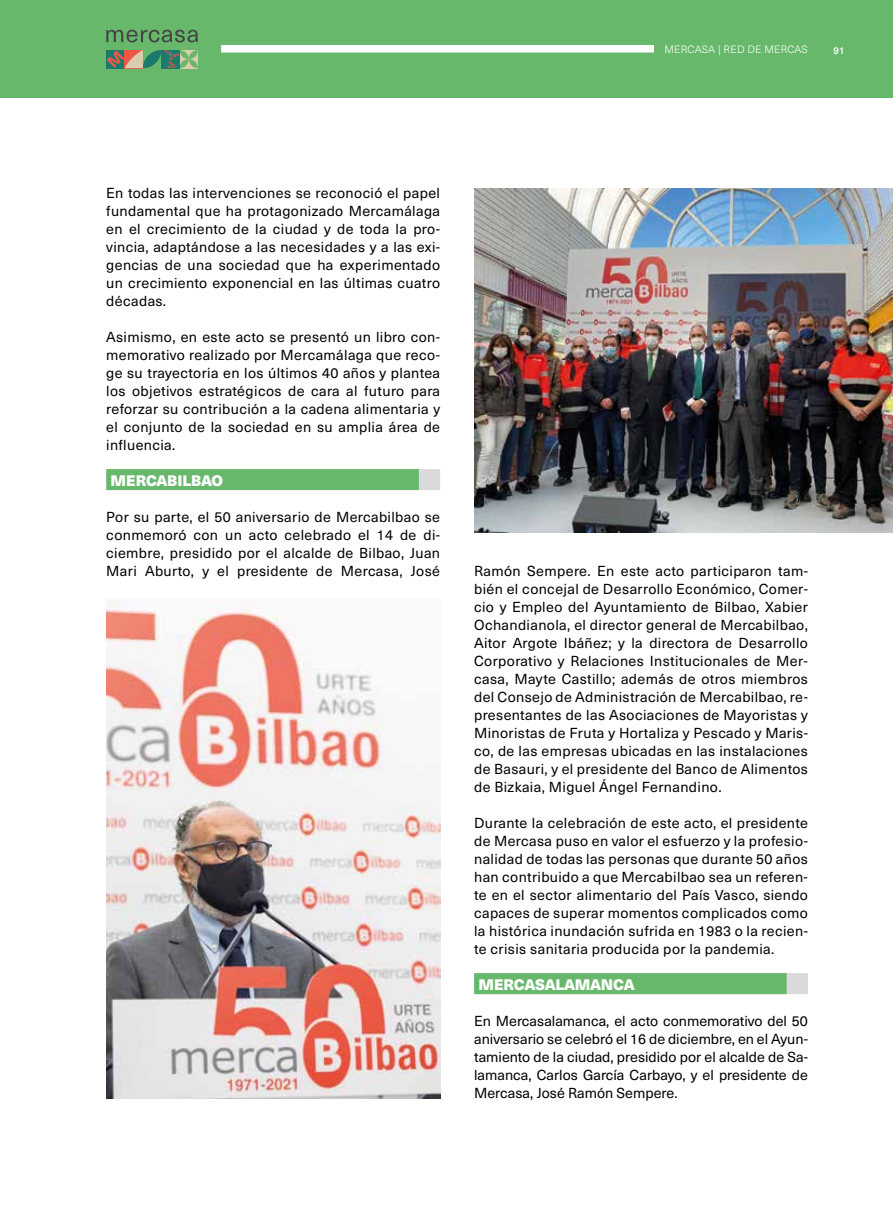
<style>
.page{position:relative;width:893px;height:1212px;background:#fff}
.page>*{position:absolute;margin:0;border:0;box-sizing:border-box;transform-origin:0 0}
.t1{font:900 15px "Neue Haas Unica";letter-spacing:-.02em;color:#fff}
.t2{font:14.25px/18px "Neue Haas Unica";letter-spacing:.025em;color:#000;text-align:justify}
.t3{font:300 10.5px "Neue Haas Unica";letter-spacing:.02em;color:#fff}
.t4{font:500 9.75px "Neue Haas Unica";color:#fff}
</style>
<div class="page">
<div style="left:0;top:0;width:893px;height:98px;background:#67b86b"></div>
<div style="left:221px;top:45px;width:433px;height:8px;background:#fff"></div>
<svg style="left:106px;top:30px;width:92px;height:12px"></svg>
<div style="left:106px;top:50px;width:19px;height:18px;background:#1b7a6d"></div>
<svg style="left:107px;top:50px;width:91px;height:18px"></svg>
<div style="left:106px;top:469px;width:334px;height:21px;background:#dadada"></div>
<div style="left:106px;top:469px;width:313px;height:21px;background:#67b86b"></div>
<div style="left:474px;top:973px;width:334px;height:21px;background:#dadada"></div>
<div style="left:474px;top:973px;width:313px;height:21px;background:#67b86b"></div>
<img style="left:106px;top:600px;width:334px;height:498px">
<img style="left:474px;top:188px;width:419px;height:345px">
<p class="t3" style="left:664px;top:41px;width:145px">MERCASA | RED DE MERCAS</p>
<p class="t4" style="left:833px;top:43px;width:13px">91</p>
<p class="t2" style="left:106px;top:183px;width:335px">En todas las intervenciones se reconoció el papel fundamental que ha protagonizado Mercamálaga en el crecimiento de la ciudad y de toda la pro&shy;vincia, adaptándose a las necesidades y a las exi&shy;gencias de una sociedad que ha experimentado un crecimiento exponencial en las últimas cuatro décadas.</p>
<p class="t2" style="left:106px;top:327px;width:335px">Asimismo, en este acto se presentó un libro con&shy;memorativo realizado por Mercamálaga que reco&shy;ge su trayectoria en los últimos 40 años y plantea los objetivos estratégicos de cara al futuro para reforzar su contribución a la cadena alimentaria y el conjunto de la sociedad en su amplia área de influencia.</p>
<p class="t1" style="left:111px;top:469px;width:114px">MERCABILBAO</p>
<p class="t2" style="left:106px;top:507px;width:335px">Por su parte, el 50 aniversario de Mercabilbao se conmemoró con un acto celebrado el 14 de di&shy;ciembre, presidido por el alcalde de Bilbao, Juan Mari Aburto, y el presidente de Mercasa, José</p>
<p class="t2" style="left:474px;top:561px;width:335px">Ramón Sempere. En este acto participaron tam&shy;bién el concejal de Desarrollo Económico, Comer&shy;cio y Empleo del Ayuntamiento de Bilbao, Xabier Ochandianola, el director general de Mercabilbao, Aitor Argote Ibáñez; y la directora de Desarrollo Corporativo y Relaciones Institucionales de Mer&shy;casa, Mayte Castillo; además de otros miembros del Consejo de Administración de Mercabilbao, re&shy;presentantes de las Asociaciones de Mayoristas y Minoristas de Fruta y Hortaliza y Pescado y Maris&shy;co, de las empresas ubicadas en las instalaciones de Basauri, y el presidente del Banco de Alimentos de Bizkaia, Miguel Ángel Fernandino.</p>
<p class="t2" style="left:474px;top:813px;width:335px">Durante la celebración de este acto, el presidente de Mercasa puso en valor el esfuerzo y la profesio&shy;nalidad de todas las personas que durante 50 años han contribuido a que Mercabilbao sea un referen&shy;te en el sector alimentario del País Vasco, siendo capaces de superar momentos complicados como la histórica inundación sufrida en 1983 o la recien&shy;te crisis sanitaria producida por la pandemia.</p>
<p class="t1" style="left:478px;top:973px;width:158px">MERCASALAMANCA</p>
<p class="t2" style="left:474px;top:1011px;width:335px">En Mercasalamanca, el acto conmemorativo del 50 aniversario se celebró el 16 de diciembre, en el Ayun&shy;tamiento de la ciudad, presidido por el alcalde de Sa&shy;lamanca, Carlos García Carbayo, y el presidente de Mercasa, José Ramón Sempere.</p>
</div>
